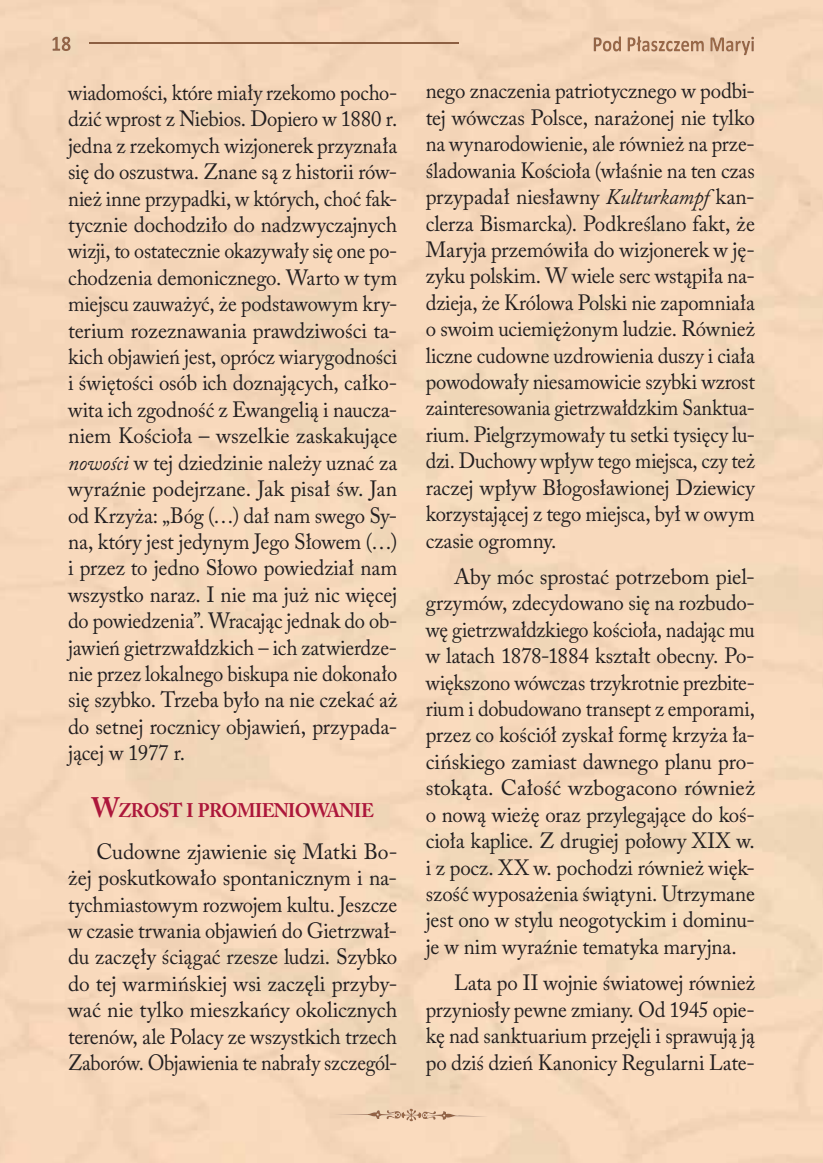
<style>
.page{position:relative;width:823px;height:1163px;background:#fff}
.page>*{position:absolute;margin:0;border:0;box-sizing:border-box;transform-origin:0 0}
.t1{font:22px/26.4px "Adobe Caslon Pro";letter-spacing:-.005em;color:#231f20;text-align:justify;scale:.93 1}
.t2{font:22px/26.4px "Adobe Caslon Pro";letter-spacing:-.005em;color:#231f20;text-align:justify}
.t3{font:22px/26.4px "Adobe Caslon Pro";letter-spacing:-.005em;color:#231f20;text-align:justify;scale:.95 1}
.t4{font:700 19.6px "Adobe Caslon Pro";letter-spacing:-.045em;color:#ac173b;scale:.95 1}
.s1{font-style:italic}
.s2{font-size:28px}
</style>
<div class="page">
<img style="left:0;top:0;width:822px;height:1162px">
<img style="left:62px;top:37px;width:8px;height:14px">
<img style="left:52px;top:37px;width:8px;height:14px">
<img style="left:89px;top:43px;width:369px;height:1px">
<img style="left:741px;top:51px;width:8px;height:4px">
<img style="left:612px;top:36px;width:8px;height:16px">
<svg style="left:602px;top:41px;width:16px;height:11px"></svg>
<svg style="left:725px;top:51px;width:22px;height:1px"></svg>
<img style="left:627px;top:36px;width:13px;height:15px">
<svg style="left:631px;top:40px;width:26px;height:12px"></svg>
<img style="left:593px;top:37px;width:8px;height:14px">
<svg style="left:665px;top:51px;width:38px;height:1px"></svg>
<img style="left:658px;top:37px;width:95px;height:14px">
<img style="left:401px;top:1108px;width:20px;height:12px">
<img style="left:334px;top:1109px;width:154px;height:10px">
<svg style="left:406px;top:1110px;width:39px;height:9px"></svg>
<img style="left:386px;top:1109px;width:14px;height:9px">
<p class="t1" style="left:68px;top:82px;width:355px">wiadomości, które miały rzekomo pocho&shy;dzić wprost z Niebios. Dopiero w 1880 r. jedna z rzekomych wizjonerek przyznała się do oszustwa. Znane są z historii rów&shy;nież inne przypadki, w których, choć fak&shy;tycznie dochodziło do nadzwyczajnych wizji, to ostatecznie okazywały się one po&shy;chodzenia demonicznego. Warto w tym miejscu zauważyć, że podstawowym kry&shy;terium rozeznawania prawdziwości ta&shy;kich objawień jest, oprócz wiarygodności i świętości osób ich doznających, całko&shy;wita ich zgodność z Ewangelią i naucza&shy;niem Kościoła – wszelkie zaskakujące <span class="s1">nowości</span> w tej dziedzinie należy uznać za wyraźnie podejrzane. Jak pisał św. Jan od Krzyża: „Bóg (…) dał nam swego Sy&shy;na, który jest jedynym Jego Słowem (…) i przez to jedno Słowo powiedział nam wszystko naraz. I nie ma już nic więcej do powiedzenia”. Wracając jednak do ob&shy;jawień gietrzwałdzkich – ich zatwierdze&shy;nie przez lokalnego biskupa nie dokonało się szybko. Trzeba było na nie czekać aż do setnej rocznicy objawień, przypada&shy;jącej w 1977 r.</p>
<p class="t4" style="left:91px;top:802px;width:299px"><span class="s2">W</span>ZROST I PROMIENIOWANIE</p>
<p class="t2" style="left:68px;top:840px;width:330px;text-indent:28px">Cudowne zjawienie się Matki Bo&shy;żej poskutkowało spontanicznym i na&shy;tychmiastowym rozwojem kultu. Jeszcze w czasie trwania objawień do Gietrzwał&shy;du zaczęły ściągać rzesze ludzi. Szybko do tej warmińskiej wsi zaczęli przyby&shy;wać nie tylko mieszkańcy okolicznych terenów, ale Polacy ze wszystkich trzech Zaborów. Objawienia te nabrały szczegól-</p>
<p class="t3" style="left:425px;top:80px;width:348px">nego znaczenia patriotycznego w podbi&shy;tej wówczas Polsce, narażonej nie tylko na wynarodowienie, ale również na prze&shy;śladowania Kościoła (właśnie na ten czas przypadał niesławny <span class="s1">Kulturkampf</span> kan&shy;clerza Bismarcka). Podkreślano fakt, że Maryja przemówiła do wizjonerek w ję&shy;zyku polskim. W wiele serc wstąpiła na&shy;dzieja, że Królowa Polski nie zapomniała o swoim uciemiężonym ludzie. Również liczne cudowne uzdrowienia duszy i ciała powodowały niesamowicie szybki wzrost zainteresowania gietrzwałdzkim Sanktua&shy;rium. Pielgrzymowały tu setki tysięcy lu&shy;dzi. Duchowy wpływ tego miejsca, czy też raczej wpływ Błogosławionej Dziewicy korzystającej z tego miejsca, był w owym czasie ogromny.</p>
<p class="t2" style="left:425px;top:565px;width:330px;text-indent:28px">Aby móc sprostać potrzebom piel&shy;grzymów, zdecydowano się na rozbudo&shy;wę gietrzwałdzkiego kościoła, nadając mu w latach 1878-1884 kształt obecny. Po&shy;większono wówczas trzykrotnie prezbite&shy;rium i dobudowano transept z emporami, przez co kościół zyskał formę krzyża ła&shy;cińskiego zamiast dawnego planu pro&shy;stokąta. Całość wzbogacono również o nową wieżę oraz przylegające do koś&shy;cioła kaplice. Z drugiej połowy XIX w. i z pocz. XX w. pochodzi również więk&shy;szość wyposażenia świątyni. Utrzymane jest ono w stylu neogotyckim i dominu&shy;je w nim wyraźnie tematyka maryjna.</p>
<p class="t3" style="left:425px;top:971px;width:348px;text-indent:28px">Lata po II wojnie światowej również przyniosły pewne zmiany. Od 1945 opie&shy;kę nad sanktuarium przejęli i sprawują ją po dziś dzień Kanonicy Regularni Late-</p>
</div>
